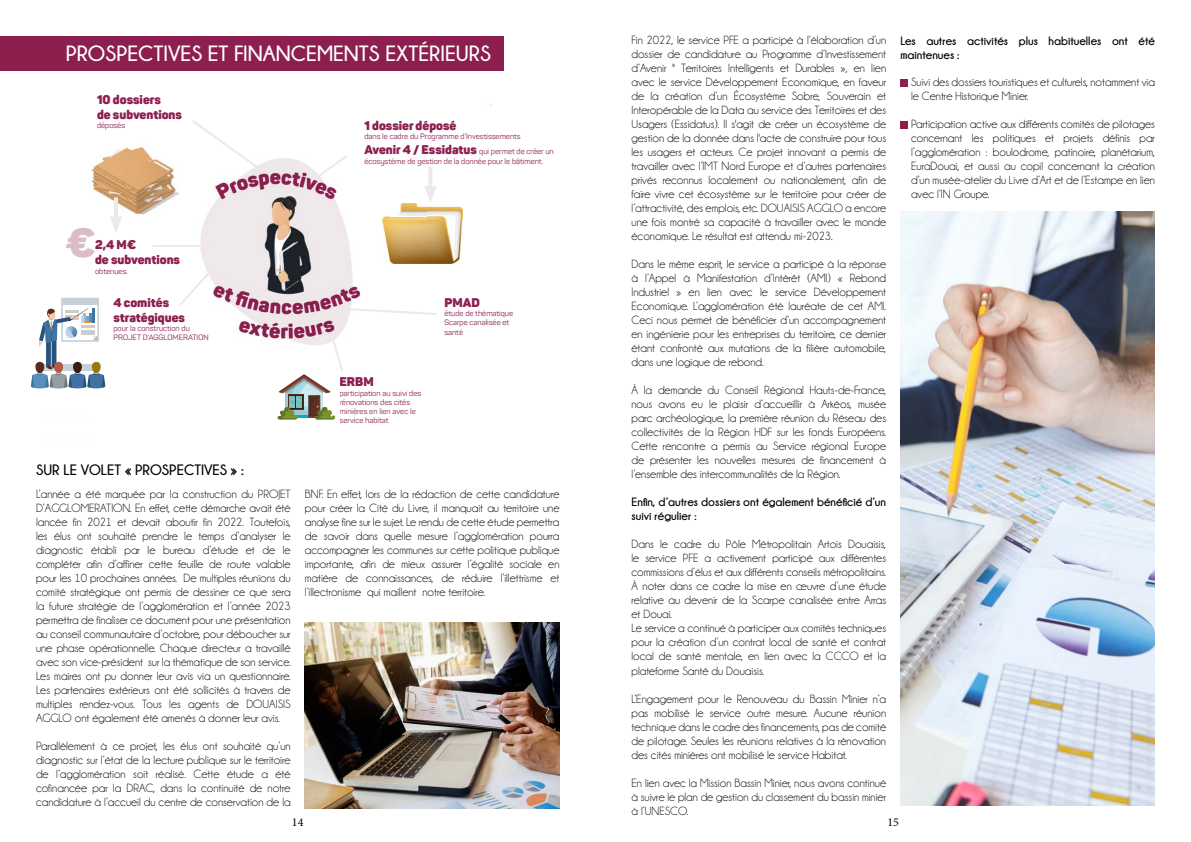
<style>
.page{position:relative;width:1191px;height:842px;background:#fff}
.page>*{position:absolute;margin:0;border:0;box-sizing:border-box;transform-origin:0 0}
.t1{font:900 40.3px "Panton";color:#8d1f4f}
.t2{font:700 22px "Champagne&Limousines";color:#fff}
.t3{font:700 15px "Champagne&Limousines";color:#000}
.t4{font:900 12.5px/15px "Panton";color:#8d1f4f}
.t5{font:12px/14px "Champagne&Limousines";color:#000;text-align:justify}
.t6{font:700 12px/14px "Champagne&Limousines";color:#000}
.t7{font:12px "Minion Pro";color:#000}
.t8{font:7.7px/9.2px "Panton";color:#8d1f4f}
.s1{font-weight:900;font-size:12.5px}
</style>
<div class="page">
<div style="left:0;top:36px;width:503px;height:34px;background:#8d1f4f"></div>
<img style="left:38px;top:104px;width:454px;height:283px">
<div style="left:447px;top:377px;width:91px;height:80px;background:#fff"></div>
<img style="left:84px;top:133px;width:109px;height:100px">
<hr style="left:114px;top:197px;width:4px;height:26px;background:#ede8ea">
<svg style="left:110px;top:217px;width:12px;height:16px"></svg>
<div style="left:46px;top:340px;width:5px;height:25px;background:#26547d"></div>
<hr style="left:52px;top:335px;width:4px;height:30px;background:#26547d">
<svg style="left:39px;top:298px;width:60px;height:48px"></svg>
<svg style="left:31px;top:361px;width:74px;height:28px"></svg>
<img style="left:383px;top:216px;width:43px;height:48px">
<img style="left:426px;top:210px;width:36px;height:54px">
<img style="left:390px;top:210px;width:36px;height:7px">
<img style="left:397px;top:203px;width:65px;height:7px">
<img style="left:305px;top:622px;width:254px;height:186px">
<hr style="left:428px;top:167px;width:4px;height:26px;background:#ede8ea">
<svg style="left:424px;top:186px;width:12px;height:17px"></svg>
<div style="left:273px;top:367px;width:66px;height:60px;background:#fff"></div>
<svg style="left:340px;top:307px;width:99px;height:9px"></svg>
<div style="left:900px;top:79px;width:8px;height:7px;background:#8d1f4f"></div>
<div style="left:900px;top:121px;width:8px;height:7px;background:#8d1f4f"></div>
<img style="left:900px;top:211px;width:255px;height:595px">
<svg style="left:190px;top:118px;width:70px;height:52px"></svg>
<svg style="left:314px;top:153px;width:36px;height:27px"></svg>
<hr style="left:153px;top:245px;width:55px;height:2px;background:#ede8ea">
<svg style="left:278px;top:332px;width:67px;height:87px"></svg>
<svg style="left:177px;top:267px;width:37px;height:41px"></svg>
<h2 class="t2" style="left:66px;top:41px;width:427px">PROSPECTIVES ET FINANCEMENTS EXTÉRIEURS</h2>
<p class="t4" style="left:97px;top:92px;width:87px">10 dossiers<br>de subventions</p>
<p class="t8" style="left:97px;top:121px;width:30px">déposés</p>
<p class="t4" style="left:364px;top:118px;width:93px">1 dossier déposé</p>
<p class="t8" style="left:364px;top:129px;width:191px;line-height:15px">dans le cadre du Programme d’Investissements<br><span class="s1">Avenir 4 / Essidatus</span> qui permet de créer un</p>
<p class="t8" style="left:364px;top:156px;width:180px">écosystème de gestion de la donnée pour le bâtiment.</p>
<h1 class="t1" style="left:66px;top:216px;width:32px">€</h1>
<p class="t4" style="left:95px;top:237px;width:87px">2,4 M€<br>de subventions</p>
<p class="t8" style="left:95px;top:266px;width:34px">obtenues.</p>
<p class="t4" style="left:113px;top:295px;width:73px">4 comités stratégiques</p>
<p class="t8" style="left:113px;top:324px;width:97px">pour la construction du<br>PROJET D’AGGLOMERATION</p>
<p class="t4" style="left:339px;top:374px;width:36px">ERBM</p>
<p class="t8" style="left:339px;top:388px;width:83px">participation au suivi des rénovations des cités minières en lien avec le service habitat</p>
<p class="t4" style="left:444px;top:295px;width:37px">PMAD</p>
<p class="t8" style="left:444px;top:309px;width:70px">étude de thématique<br>Scarpe canalisée et santé</p>
<p class="t3" style="left:36px;top:462px;width:209px">SUR LE VOLET « PROSPECTIVES » :</p>
<p class="t5" style="left:36px;top:487px;width:256px">L’année a été marquée par la construction du PROJET D’AGGLOMERATION. En effet, cette démarche avait été lancée fin 2021 et devait aboutir fin 2022. Toutefois, les élus ont souhaité prendre le temps d’analyser le diagnostic établi par le bureau d’étude et de le compléter afin d’affiner cette feuille de route valable pour les 10 prochaines années. De multiples réunions du comité stratégique ont permis de dessiner ce que sera la future stratégie de l’agglomération et l’année 2023 permettra de finaliser ce document pour une présentation au conseil communautaire d’octobre, pour déboucher sur une phase opérationnelle. Chaque directeur a travaillé avec son vice-président sur la thématique de son service.<br>Les maires ont pu donner leur avis via un questionnaire.<br>Les partenaires extérieurs ont été sollicités à travers de multiples rendez-vous. Tous les agents de DOUAISIS AGGLO ont également été amenés à donner leur avis.</p>
<p class="t5" style="left:36px;top:739px;width:256px">Parallèlement à ce projet, les élus ont souhaité qu’un diagnostic sur l’état de la lecture publique sur le territoire de l’agglomération soit réalisé. Cette étude a été cofinancée par la DRAC, dans la continuité de notre candidature à l’accueil du centre de conservation de la</p>
<p class="t5" style="left:305px;top:487px;width:256px">BNF. En effet, lors de la rédaction de cette candidature pour créer la Cité du Livre, il manquait au territoire une analyse fine sur le sujet. Le rendu de cette étude permettra de savoir dans quelle mesure l’agglomération pourra accompagner les communes sur cette politique publique importante, afin de mieux assurer l’égalité sociale en matière de connaissances, de réduire l’illettrisme et l’illectronisme qui maillent notre territoire.</p>
<p class="t7" style="left:292px;top:814px;width:13px">14</p>
<p class="t5" style="left:631px;top:33px;width:256px">Fin 2022, le service PFE a participé à l’élaboration d’un dossier de candidature au Programme d’Investissement d’Avenir " Territoires Intelligents et Durables », en lien avec le service Développement Economique, en faveur de la création d’un Écosystème Sobre, Souverain et Interopérable de la Data au service des Territoires et des Usagers (Essidatus). Il s'agit de créer un écosystème de gestion de la donnée dans l'acte de construire pour tous les usagers et acteurs. Ce projet innovant a permis de travailler avec l’IMT Nord Europe et d’autres partenaires privés reconnus localement ou nationalement, afin de faire vivre cet écosystème sur le territoire pour créer de l’attractivité, des emplois, etc. DOUAISIS AGGLO a encore une fois montré sa capacité à travailler avec le monde économique. Le résultat est attendu mi-2023.</p>
<p class="t5" style="left:631px;top:257px;width:256px">Dans le même esprit, le service a participé à la réponse à l’Appel à Manifestation d’Intérêt (AMI) « Rebond Industriel » en lien avec le service Développement Economique. L’agglomération été lauréate de cet AMI.<br>Ceci nous permet de bénéficier d’un accompagnement en ingénierie pour les entreprises du territoire, ce dernier étant confronté aux mutations de la filière automobile, dans une logique de rebond.</p>
<p class="t5" style="left:631px;top:383px;width:256px">À la demande du Conseil Régional Hauts-de-France, nous avons eu le plaisir d’accueillir à Arkéos, musée parc archéologique, la première réunion du Réseau des collectivités de la Région HDF sur les fonds Européens.<br>Cette rencontre a permis au Service régional Europe de présenter les nouvelles mesures de financement à l’ensemble des intercommunalités de la Région.</p>
<p class="t6" style="left:631px;top:495px;width:256px">Enfin, d’autres dossiers ont également bénéficié d’un suivi régulier :</p>
<p class="t5" style="left:631px;top:537px;width:256px;text-align:left">Dans le cadre du Pôle Métropolitain Artois Douaisis, le service PFE a activement participé aux différentes commissions d’élus et aux différents conseils métropolitains.<br>À noter dans ce cadre la mise en œuvre d’une étude relative au devenir de la Scarpe canalisée entre Arras et Douai.<br>Le service a continué à participer aux comités techniques pour la création d’un contrat local de santé et contrat local de santé mentale, en lien avec la CCCO et la plateforme Santé du Douaisis.</p>
<p class="t5" style="left:631px;top:692px;width:256px">L’Engagement pour le Renouveau du Bassin Minier n’a pas mobilisé le service outre mesure. Aucune réunion technique dans le cadre des financements, pas de comité de pilotage. Seules les réunions relatives à la rénovation des cités minières ont mobilisé le service Habitat.</p>
<p class="t5" style="left:631px;top:776px;width:256px">En lien avec la Mission Bassin Minier, nous avons continué à suivre le plan de gestion du classement du bassin minier à l’UNESCO.</p>
<p class="t6" style="left:900px;top:33px;width:256px">Les autres activités plus habituelles ont été maintenues :</p>
<p class="t5" style="left:911px;top:76px;width:245px">Suivi des dossiers touristiques et culturels, notamment via le Centre Historique Minier.</p>
<p class="t5" style="left:911px;top:118px;width:245px">Participation active aux différents comités de pilotages concernant les politiques et projets définis par l’agglomération : boulodrome, patinoire, planétarium, EuraDouai, et aussi au copil concernant la création d’un musée-atelier du Livre d’Art et de l’Estampe en lien avec l’IN Groupe.</p>
<p class="t7" style="left:887px;top:814px;width:13px">15</p>
</div>
